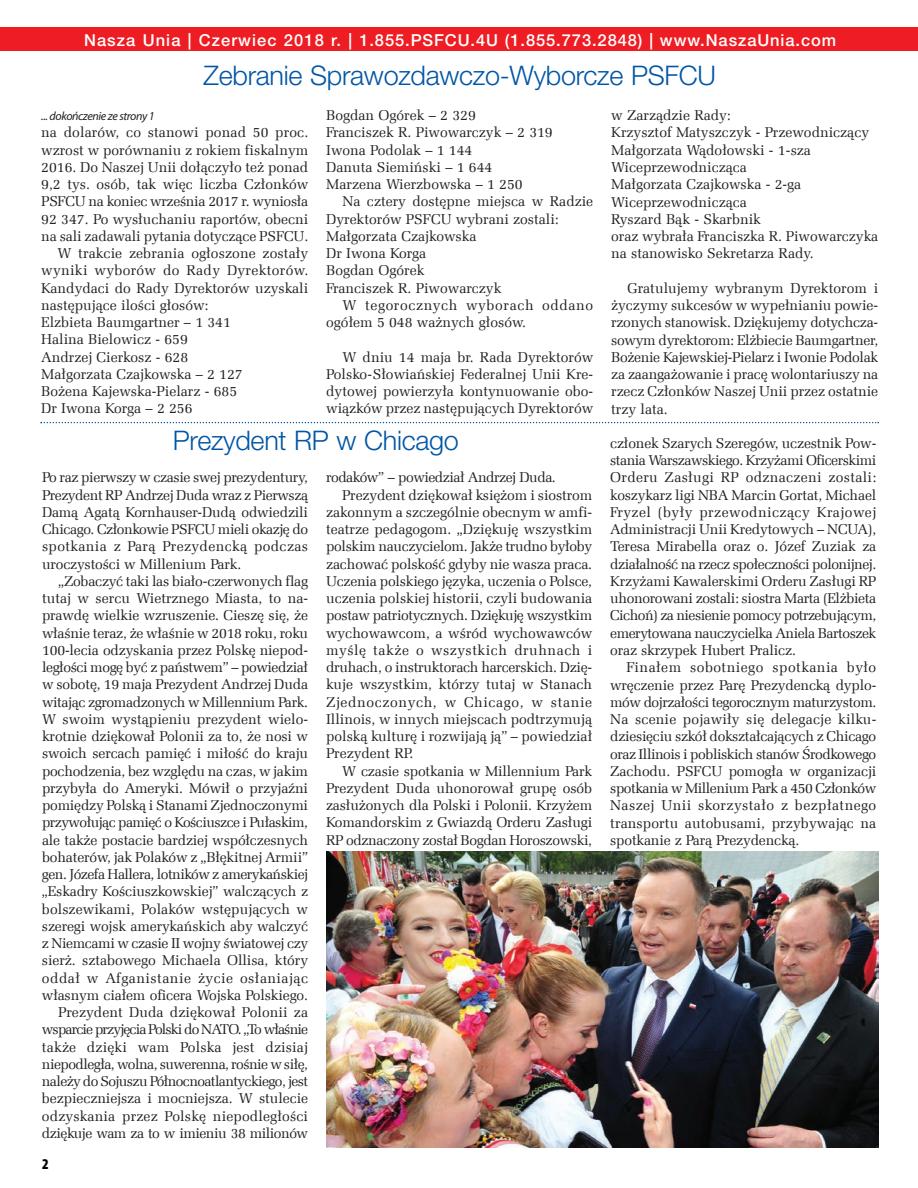
<style>
.page{position:relative;width:918px;height:1188px;background:#fff}
.page>*{position:absolute;margin:0;border:0;box-sizing:border-box;transform-origin:0 0}
.t1{font:300 27px "Helvetica Neue LT Pro";letter-spacing:-.01em;color:#0156a6}
.t2{font:500 16.5px "Helvetica Neue LT Pro";letter-spacing:.055em;color:#fff}
.t3{font:900 condensed 15px "Myriad Pro NPL";color:#000}
.t4{font:14.25px/17.2px "Zapf Ellipt EU";letter-spacing:-.005em;color:#231f20;text-align:justify}
.t5{font:14.25px "Zapf Ellipt EU";letter-spacing:-.025em;color:#231f20}
.t6{font:14.25px/17.2px "Zapf Ellipt EU";letter-spacing:.045em;color:#231f20}
.t7{font:14.25px "Zapf Ellipt EU";letter-spacing:-.035em;color:#231f20}
.t8{font:14.25px "Zapf Ellipt EU";letter-spacing:.035em;color:#231f20}
.t9{font:14.25px "Zapf Ellipt EU";letter-spacing:.025em;color:#231f20}
.t10{font:italic 12px "Myriad Pro NPL";letter-spacing:-.035em;color:#231f20}
</style>
<div class="page">
<div style="left:0;top:28px;width:918px;height:23px;background:#ee1d23"></div>
<svg style="left:41px;top:422px;width:838px;height:1px"></svg>
<img style="left:327px;top:852px;width:551px;height:296px">
<p class="t2" style="left:84px;top:34px;width:754px">Nasza Unia | Czerwiec 2018 r. | 1.855.PSFCU.4U (1.855.773.2848) | www.Na szaU nia.com</p>
<h1 class="t1" style="left:204px;top:66px;width:514px">Zebranie Sprawozdawczo-Wyborcze PSFCU</h1>
<p class="t10" style="left:41px;top:112px;width:115px">... dokończenie ze strony 1</p>
<p class="t4" style="left:41px;top:124px;width:268px">na dolarów, co stanowi ponad 50 proc.</p>
<p class="t4" style="left:41px;top:141px;width:269px">wzrost w porównaniu z rokiem fiskalnym</p>
<p class="t4" style="left:41px;top:159px;width:269px">2016. Do Naszej Unii dołączyło też ponad</p>
<p class="t4" style="left:41px;top:176px;width:269px">9,2 tys. osób, tak więc liczba Członków</p>
<p class="t4" style="left:41px;top:193px;width:269px">PSFCU na koniec września 2017 r. wyniosła</p>
<p class="t4" style="left:41px;top:210px;width:269px">92 347. Po wysłuchaniu raportów, obecni</p>
<p class="t4" style="left:41px;top:228px;width:269px">na sali zadawali pytania dotyczące PSFCU.</p>
<p class="t4" style="left:57px;top:245px;width:252px">W trakcie zebrania ogłoszone zostały</p>
<p class="t9" style="left:41px;top:262px;width:269px">wyniki wyborów do Rady Dyrektorów.</p>
<p class="t4" style="left:41px;top:279px;width:269px">Kandydaci do Rady Dyrektorów uzyskali</p>
<p class="t4" style="left:41px;top:297px;width:169px">następujące ilości głosów:</p>
<p class="t4" style="left:41px;top:314px;width:191px">Elzbieta Baumgartner – 1 341</p>
<p class="t4" style="left:41px;top:331px;width:148px">Halina Bielowicz - 659</p>
<p class="t4" style="left:41px;top:348px;width:148px">Andrzej Cierkosz - 628</p>
<p class="t4" style="left:41px;top:366px;width:203px">Małgorzata Czajkowska – 2 127</p>
<p class="t4" style="left:41px;top:383px;width:197px">Bożena Kajewska-Pielarz - 685</p>
<p class="t4" style="left:41px;top:400px;width:153px">Dr Iwona Korga – 2 256</p>
<p class="t4" style="left:326px;top:107px;width:228px;text-align:left">Bogdan Ogórek – 2 329<br>Franciszek R. Piwowarczyk – 2 319<br>Iwona Podolak – 1 144<br>Danuta Siemiński – 1 644<br>Marzena Wierzbowska – 1 250</p>
<p class="t4" style="left:326px;top:193px;width:269px;text-align:left;text-indent:16px">Na cztery dostępne miejsca w Radzie<br>Dyrektorów PSFCU wybrani zostali:<br>Małgorzata Czajkowska<br>Dr Iwona Korga<br>Bogdan Ogórek<br>Franciszek R. Piwowarczyk</p>
<p class="t6" style="left:326px;top:297px;width:269px;text-indent:16px">W tegorocznych wyborach oddano ogółem 5 048 ważnych głosów.</p>
<p class="t4" style="left:326px;top:348px;width:269px;text-indent:16px">W dniu 14 maja br. Rada Dyrektorów Polsko-Słowiańskiej Federalnej Unii Kre - dytowej powierzyła kontynuowanie obo - wiąz ków przez następujących Dyrektorów</p>
<h1 class="t1" style="left:173px;top:431px;width:288px">Prezydent RP w Chicago</h1>
<p class="t4" style="left:42px;top:469px;width:268px">Po raz pierwszy w czasie swej prezydentury, Prezydent RP Andrzej Duda wraz z Pierwszą Damą Agatą Kornhauser-Dudą odwiedzili Chicago. Członkowie PSFCU mieli okazję do spotkania z Parą Prezydencką podczas uroczystości w Millenium Park.</p>
<p class="t4" style="left:42px;top:573px;width:268px;text-align:right">„Zobaczyć taki las biało-czerwonych flag tutaj w sercu Wietrznego Miasta, to na - prawdę wielkie wzruszenie. Cieszę się, że właśnie teraz, że właśnie w 2018 roku, roku 100-lecia odzyskania przez Polskę niepod - ległości mogę być z państwem” – powiedział w sobotę, 19 maja Prezydent Andrzej Duda witając zgromadzonych w Millennium Park.<br>W swoim wystąpieniu prezydent wielo - krotnie dziękował Polonii za to, że nosi w swoich sercach pamięć i miłość do kraju pochodzenia, bez względu na czas, w jakim przybyła do Ameryki. Mówił o przyjaźni pomiędzy Polską i Stanami Zjednoczonymi przywołując pamięć o Kościuszce i Pułaskim, ale także postacie bardziej współczesnych bohaterów, jak Polaków z „Błękitnej Armii” gen. Józefa Hallera, lotników z amerykańskiej „Eskadry Koś ciuszkowskiej” walczących z bolsze wikami, Polaków wstępujących w szeregi wojsk amerykańskich aby walczyć z Niemcami w czasie II wojny światowej czy sierż. sztabowego Michaela Ollisa, który oddał w Afganistanie życie osłaniając własnym ciałem oficera Wojska Polskiego.<br>Prezydent Duda dziękował Polonii za wsparcie przyjęcia Polski do NATO. „To właśnie także dzięki wam Polska jest dzisiaj niepodległa, wolna, suwerenna, rośnie w siłę, należy do Sojuszu Północnoatlan tyckiego, jest bezpieczniejsza i mocniejsza. W stulecie odzyskania przez Polskę niepod ległości dziękuje wam za to w imieniu 38 milionów</p>
<p class="t3" style="left:42px;top:1159px;width:8px">2</p>
<p class="t7" style="left:326px;top:469px;width:231px">rodaków” – powiedział Andrzej Duda.</p>
<p class="t4" style="left:342px;top:486px;width:251px">Prezydent dziękował księżom i siostrom</p>
<p class="t4" style="left:326px;top:504px;width:268px">zakonnym a szczególnie obecnym w amfi -</p>
<p class="t4" style="left:326px;top:521px;width:268px">teatrze pedagogom. „Dziękuję wszystkim</p>
<p class="t5" style="left:326px;top:538px;width:268px">polskim nauczycielom. Jakże trudno byłoby</p>
<p class="t4" style="left:326px;top:555px;width:268px">zachować polskość gdyby nie wasza praca.</p>
<p class="t4" style="left:326px;top:573px;width:268px">Uczenia polskiego języka, uczenia o Polsce,</p>
<p class="t4" style="left:326px;top:590px;width:268px">uczenia polskiej historii, czyli budowania</p>
<p class="t5" style="left:326px;top:607px;width:268px">postaw patrio tycznych. Dziękuję wszystkim</p>
<p class="t4" style="left:326px;top:624px;width:268px">wychowaw com, a wśród wychowawców</p>
<p class="t8" style="left:326px;top:641px;width:268px">myślę także o wszystkich druhnach i</p>
<p class="t4" style="left:326px;top:659px;width:268px">druhach, o instru ktorach harcerskich. Dzię -</p>
<p class="t4" style="left:326px;top:676px;width:268px">kuje wszystkim, którzy tutaj w Stanach</p>
<p class="t6" style="left:326px;top:693px;width:268px">Zjednoczonych, w Chicago, w stanie</p>
<p class="t4" style="left:326px;top:711px;width:268px">Illinois, w innych miejscach podtrzymują</p>
<p class="t4" style="left:326px;top:728px;width:268px">polską kulturę i rozwijają ją” – powiedział</p>
<p class="t4" style="left:326px;top:745px;width:89px">Prezydent RP.</p>
<p class="t4" style="left:342px;top:762px;width:251px">W czasie spotkania w Millennium Park</p>
<p class="t4" style="left:326px;top:780px;width:268px">Prezy dent Duda uhono rował grupę osób</p>
<p class="t4" style="left:326px;top:797px;width:268px">zasłu żonych dla Polski i Polo nii. Krzy żem</p>
<p class="t4" style="left:326px;top:814px;width:268px">Koman dorskim z Gwiazdą Orde ru Zasługi</p>
<p class="t5" style="left:326px;top:831px;width:268px">RP odznaczony został Bogdan Horoszow ski,</p>
<p class="t4" style="left:611px;top:107px;width:269px;text-align:left">w Zarządzie Rady:<br>Krzysztof Matyszczyk - Przewodniczący<br>Małgorzata Wądołowski - 1-sza<br>Wiceprzewodnicząca<br>Małgorzata Czajkowska - 2-ga<br>Wiceprzewodnicząca<br>Ryszard Bąk - Skarbnik<br>oraz wybrała Franciszka R. Piwowarczyka na stanowisko Sekretarza Rady.</p>
<p class="t4" style="left:611px;top:280px;width:269px;text-indent:16px">Gratulujemy wybranym Dyrektorom i ży czy my sukcesów w wypełnianiu powie - rzonych stanowisk. Dziękujemy dotychcza - sowym dyrektorom: Elżbiecie Baumgartner, Bożenie Kajewskiej-Pielarz i Iwonie Podolak za zaangażowanie i pracę wolontariuszy na rzecz Członków Naszej Unii przez ostatnie trzy lata.</p>
<p class="t4" style="left:610px;top:435px;width:268px">członek Szarych Sze re gów, uczestnik Pow - sta nia Warszawskie go. Krzy ża mi Oficerskimi Orderu Zasługi RP odznaczeni zostali: koszykarz ligi NBA Marcin Gortat, Michael Fryzel (były przewodniczący Krajowej Administracji Unii Kredytowych – NCUA), Teresa Mirabella oraz o. Józef Zuziak za działalność na rzecz społeczności polonijnej.<br>Krzyżami Kawalerskimi Orderu Zasługi RP uhono rowani zostali: siostra Marta (Elżbieta Cichoń) za niesienie pomocy potrzebującym, emerytowana nauczycielka Aniela Bartoszek oraz skrzypek Hubert Pralicz.</p>
<p class="t4" style="left:610px;top:659px;width:268px;text-indent:16px">Finałem sobotniego spotkania było wręczenie przez Parę Prezydencką dyplo - mów dojrzałości tegorocznym maturzystom.<br>Na scenie pojawiły się delegacje kilku - dziesięciu szkół dokształcających z Chicago oraz Illinois i pobliskich stanów Środkowego Zachodu. PSFCU pomogła w organizacji spotkania w Millenium Park a 450 Członków Naszej Unii skorzystało z bezpłatnego transportu autobusami, przybywając na spotkanie z Parą Prezydencką.</p>
</div>
